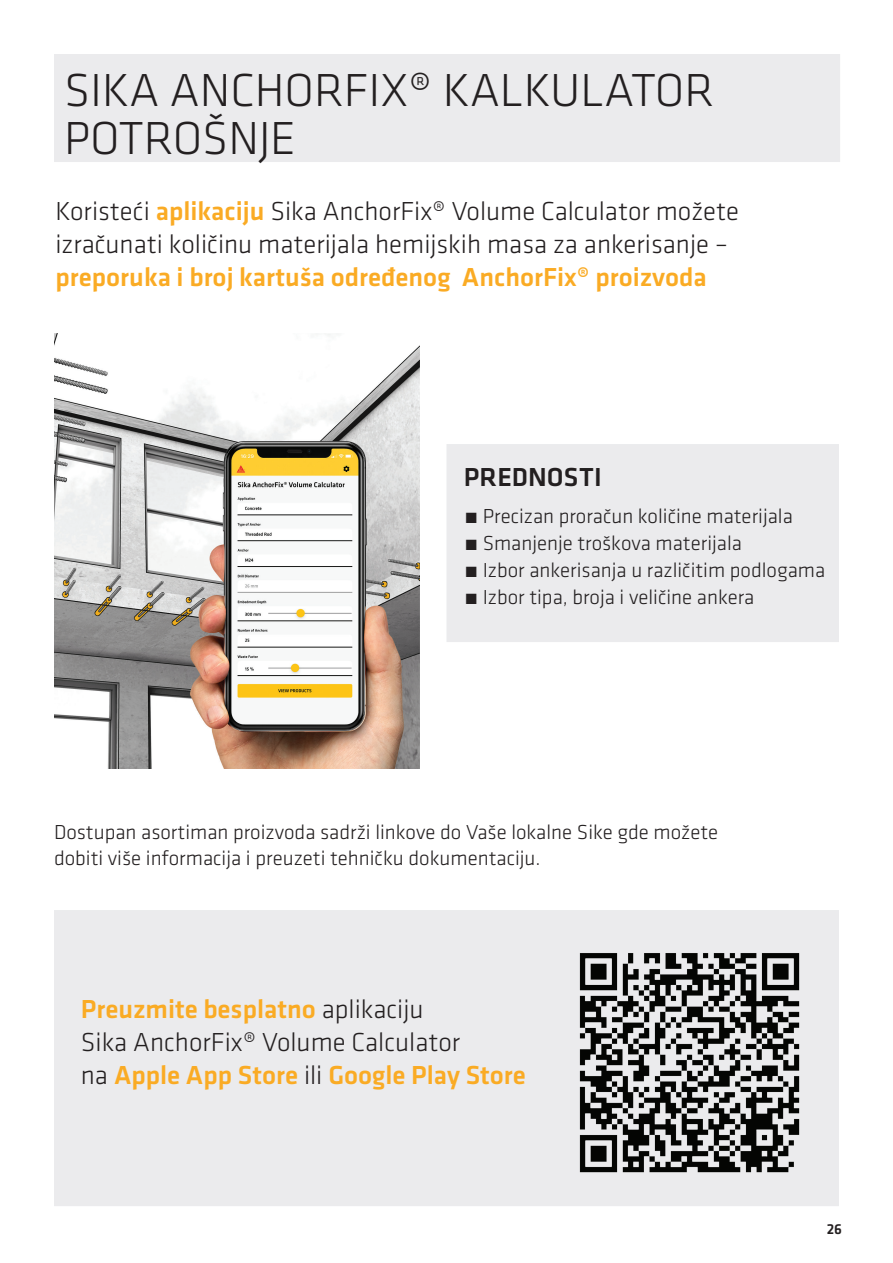
<style>
.page{position:relative;width:893px;height:1263px;background:#fff}
.page>*{position:absolute;margin:0;border:0;box-sizing:border-box;transform-origin:0 0}
.t1{font:300 48px/48px "Klavika";color:#231f20}
.t2{font:500 27px/33px "Klavika";color:#faab24}
.t3{font:300 27px/33px "Klavika";color:#231f20}
.t4{font:500 27px "Klavika";letter-spacing:.005em;color:#231f20}
.t5{font:300 21px/25.5px "Klavika";color:#231f20}
.t6{font:500 15px "Klavika";color:#231f20}
.s1{font-weight:500;color:#faab24}
.s2{font-weight:500}
.s3{font-weight:300;color:#231f20}
</style>
<div class="page">
<div style="left:54px;top:54px;width:786px;height:108px;background:#e6e7e9"></div>
<div style="left:446px;top:444px;width:393px;height:198px;background:#e6e7e9"></div>
<img style="left:54px;top:334px;width:366px;height:434px">
<div style="left:54px;top:910px;width:785px;height:296px;background:#e6e7e9"></div>
<img style="left:579px;top:953px;width:221px;height:220px">
<h1 class="t1" style="left:64px;top:66px;width:651px">SIKA ANCHORFIX® KALKULATOR<br>POTROŠNJE</h1>
<p class="t3" style="left:56px;top:194px;width:685px">Koristeći <span class="s1">aplikaciju</span> Sika AnchorFix® Volume Calculator možete izračunati količinu materijala hemijskih masa za ankerisanje –</p>
<p class="t2" style="left:56px;top:260px;width:653px">preporuka i broj kartuša određenog AnchorFix® proizvoda</p>
<p class="t4" style="left:464px;top:459px;width:140px">PREDNOSTI</p>
<p class="t5" style="left:464px;top:503px;width:330px"><span class="s2">•</span> Precizan proračun količine materijala</p>
<p class="t5" style="left:464px;top:530px;width:279px"><span class="s2">•</span> Smanjenje troškova materijala</p>
<p class="t5" style="left:464px;top:557px;width:362px"><span class="s2">•</span> Izbor ankerisanja u različitim podlogama</p>
<p class="t5" style="left:464px;top:584px;width:291px"><span class="s2">•</span> Izbor tipa, broja i veličine ankera</p>
<p class="t5" style="left:54px;top:819px;width:666px">Dostupan asortiman proizvoda sadrži linkove do Vaše lokalne Sike gde možete dobiti više informacija i preuzeti tehničku dokumentaciju.</p>
<p class="t2" style="left:81px;top:992px;width:446px">Preuzmite besplatno <span class="s3">aplikaciju<br>Sika AnchorFix® Volume Calculator<br>na</span> Apple App Store <span class="s3">ili</span> Google Play Store</p>
<p class="t6" style="left:827px;top:1219px;width:17px">26</p>
</div>
